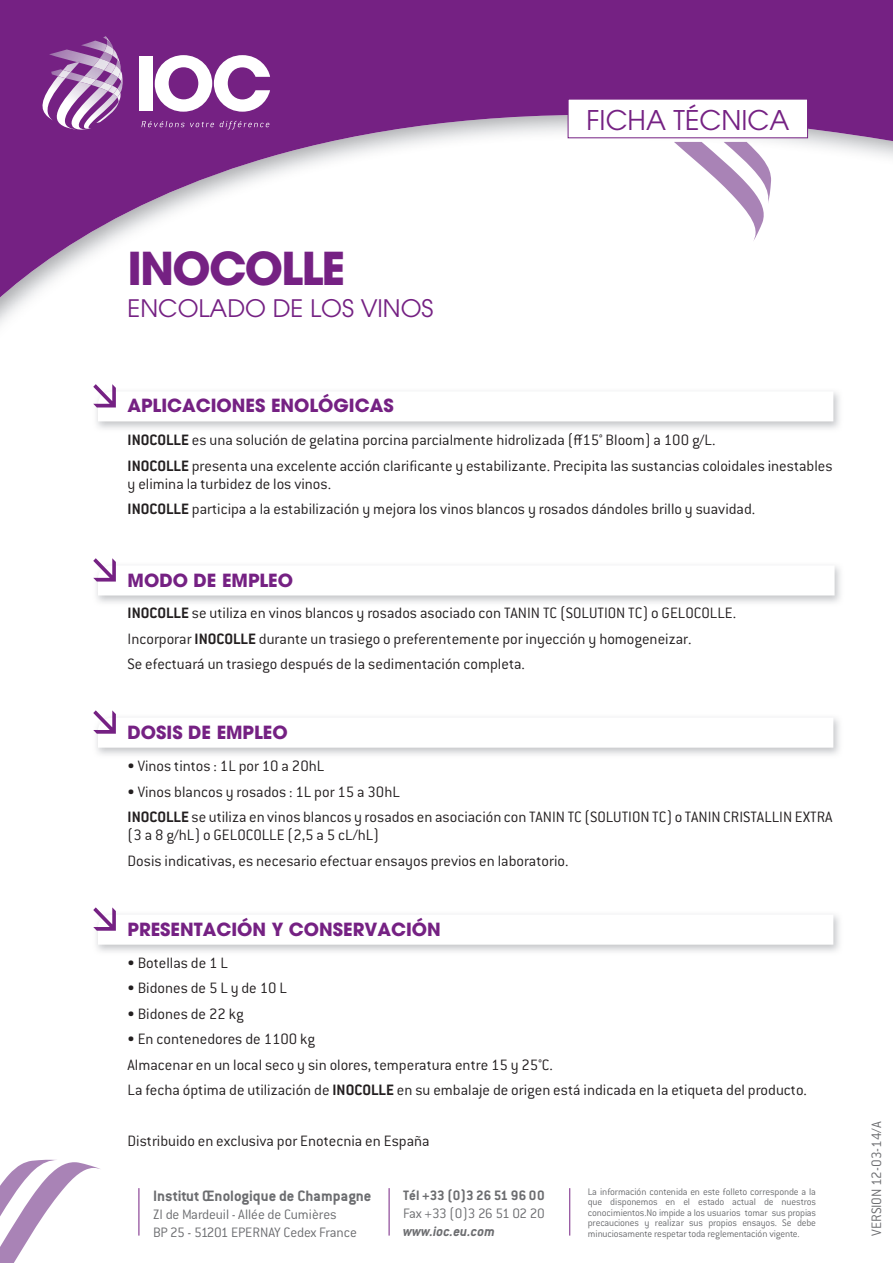
<style>
.page{position:relative;width:893px;height:1263px;background:#fff}
.page>*{position:absolute;margin:0;border:0;box-sizing:border-box;transform-origin:0 0}
.t1{font:700 45px "Avant Garde LT";letter-spacing:-.04em;color:#752183}
.t2{font:27px "Avant Garde LT";color:#752183}
.t3{font:24px "Avant Garde LT";color:#752183}
.t4{font:700 18px "Avant Garde LT";color:#752183}
.t5{font:300 16.5px/25.5px "Conduit ITC";color:#231f20}
.t6{font:700 16.5px "Conduit ITC";color:#6c6d70}
.t7{font:300 15px/18px "Conduit ITC";letter-spacing:-.01em;color:#6c6d70}
.t8{font:700 15px "Conduit ITC";color:#6c6d70}
.t9{font:300 15px "Conduit ITC";letter-spacing:-.03em;color:#6c6d70}
.t10{font:italic 700 15px "Conduit ITC";color:#6c6d70}
.t11{font:300 10.5px/10.5px "Conduit ITC";letter-spacing:-.015em;color:#6c6d70;text-align:justify}
.s1{font-weight:700}
</style>
<div class="page">
<svg style="left:0;top:0;width:893px;height:324px"></svg>
<svg style="left:0;top:1160px;width:100px;height:103px"></svg>
<svg style="left:567px;top:98px;width:241px;height:41px"></svg>
<hr style="left:139px;top:1188px;width:1px;height:47px;background:#752183">
<hr style="left:389px;top:1188px;width:1px;height:47px;background:#752183">
<hr style="left:569px;top:1188px;width:1px;height:47px;background:#752183">
<img style="left:49px;top:49px;width:6px;height:13px">
<img style="left:121px;top:75px;width:2px;height:54px">
<img style="left:113px;top:105px;width:8px;height:25px">
<img style="left:55px;top:36px;width:58px;height:94px">
<img style="left:93px;top:58px;width:6px;height:12px">
<img style="left:79px;top:76px;width:17px;height:9px">
<svg style="left:99px;top:36px;width:23px;height:69px;background:#ac82b6"></svg>
<img style="left:39px;top:62px;width:40px;height:59px">
<svg style="left:58px;top:70px;width:13px;height:8px"></svg>
<svg style="left:141px;top:121px;width:73px;height:6px"></svg>
<svg style="left:220px;top:121px;width:49px;height:8px"></svg>
<div style="left:139px;top:56px;width:14px;height:55px;background:#fff"></div>
<svg style="left:155px;top:55px;width:115px;height:57px"></svg>
<img style="left:674px;top:142px;width:92px;height:100px">
<img style="left:724px;top:142px;width:47px;height:62px">
<svg style="left:93px;top:384px;width:740px;height:37px"></svg>
<svg style="left:93px;top:558px;width:742px;height:37px"></svg>
<svg style="left:93px;top:710px;width:740px;height:38px"></svg>
<svg style="left:93px;top:907px;width:740px;height:38px"></svg>
<h2 class="t2" style="left:586px;top:104px;width:204px">FICHA TÉCNICA</h2>
<h1 class="t1" style="left:128px;top:239px;width:219px">INOCOLLE</h1>
<h3 class="t3" style="left:128px;top:294px;width:307px">ENCOLADO DE LOS VINOS</h3>
<p class="t4" style="left:128px;top:393px;width:268px">APLICACIONES ENOLÓGICAS</p>
<p class="t5" style="left:128px;top:427px;width:706px"><span class="s1">INOCOLLE</span> es una solución de gelatina porcina parcialmente hidrolizada (~15° Bloom) a 100 g/L.<br><span class="s1">INOCOLLE</span> presenta una excelente acción clarificante y estabilizante. Precipita las sustancias coloidales inestables</p>
<p class="t5" style="left:128px;top:471px;width:629px">y elimina la turbidez de los vinos.<br><span class="s1">INOCOLLE</span> participa a la estabilización y mejora los vinos blancos y rosados dándoles brillo y suavidad.</p>
<p class="t4" style="left:128px;top:568px;width:167px">MODO DE EMPLEO</p>
<p class="t5" style="left:128px;top:600px;width:610px"><span class="s1">INOCOLLE</span> se utiliza en vinos blancos y rosados asociado con TANIN TC (SOLUTION TC) o GELOCOLLE.<br>Incorporar <span class="s1">INOCOLLE</span> durante un trasiego o preferentemente por inyección y homogeneizar.<br>Se efectuará un trasiego después de la sedimentación completa.</p>
<p class="t4" style="left:128px;top:720px;width:162px">DOSIS DE EMPLEO</p>
<p class="t5" style="left:128px;top:753px;width:198px">• Vinos tintos : 1L por 10 a 20hL</p>
<p class="t5" style="left:128px;top:779px;width:706px">• Vinos blancos y rosados : 1L por 15 a 30hL<br><span class="s1">INOCOLLE</span> se utiliza en vinos blancos y rosados en asociación con TANIN TC (SOLUTION TC) o TANIN CRISTALLIN EXTRA</p>
<p class="t5" style="left:128px;top:822px;width:442px">(3 a 8 g/hL) o GELOCOLLE (2,5 a 5 cL/hL)<br>Dosis indicativas, es necesario efectuar ensayos previos en laboratorio.</p>
<p class="t4" style="left:128px;top:917px;width:315px">PRESENTACIÓN Y CONSERVACIÓN</p>
<p class="t5" style="left:128px;top:950px;width:102px">• Botellas de 1 L</p>
<p class="t5" style="left:128px;top:975px;width:161px">• Bidones de 5 L y de 10 L</p>
<p class="t5" style="left:128px;top:1001px;width:118px">• Bidones de 22 kg</p>
<p class="t5" style="left:128px;top:1026px;width:681px">• En contenedores de 1100 kg<br>Almacenar en un local seco y sin olores, temperatura entre 15 y 25°C.<br>La fecha óptima de utilización de <span class="s1">INOCOLLE</span> en su embalaje de origen está indicada en la etiqueta del producto.</p>
<p class="t5" style="left:128px;top:1128px;width:304px">Distribuido en exclusiva por Enotecnia en España</p>
<p class="t11" style="left:588px;top:1186px;width:230px">La información contenida en este folleto corresponde a la que disponemos en el estado actual de nuestros conocimientos.No impide a los usuarios tomar sus propias precauciones y realizar sus propios ensayos. Se debe minuciosamente respetar toda reglementación vigente.</p>
<p class="t8" style="left:403px;top:1186px;width:143px">Tél +33 (0)3 26 51 96 00</p>
<p class="t9" style="left:403px;top:1205px;width:143px">Fax +33 (0)3 26 51 02 20</p>
<p class="t10" style="left:403px;top:1222px;width:93px">www.ioc.eu.com</p>
<p class="t6" style="left:153px;top:1186px;width:220px">Institut Œnologique de Champagne</p>
<p class="t7" style="left:153px;top:1205px;width:205px">ZI de Mardeuil - Allée de Cumières<br>BP 25 - 51201 EPERNAY Cedex France</p>
<p class="t7" style="left:867px;top:1235px;width:116px;rotate:-90deg">VERSION 12-03-14/A</p>
</div>
